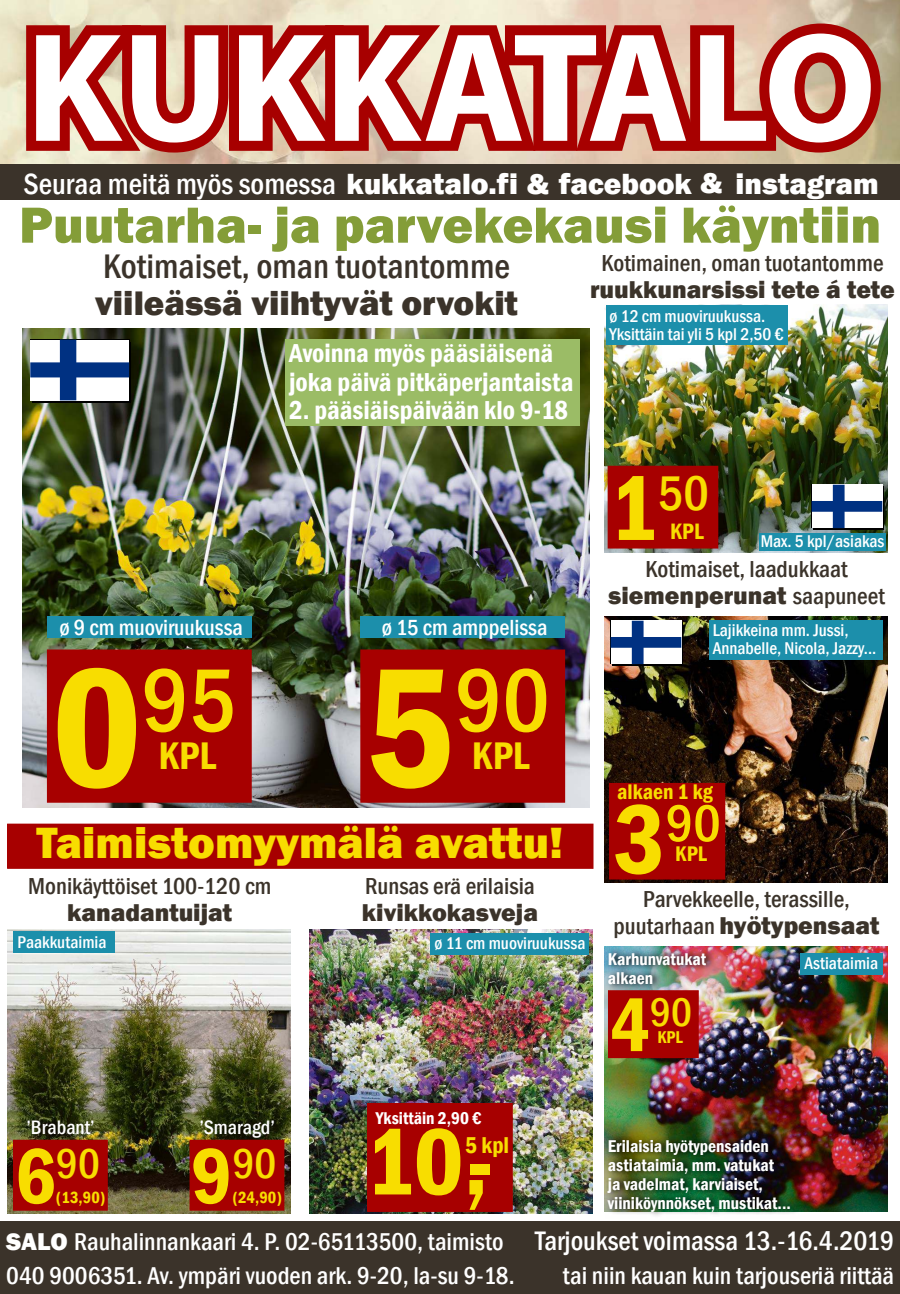
<style>
.page{position:relative;width:900px;height:1294px;background:#fff}
.page>*{position:absolute;margin:0;border:0;box-sizing:border-box;transform-origin:0 0}
.t1{font:700 156.5px "Myriad Pro";color:#fff}
.t2{font:600 condensed 97.75px "Franklin Gothic";color:#f8dd00}
.t3{font:500 condensed 92.5px "Franklin Gothic";color:#f8dd00}
.t4{font:500 condensed 53.75px "Franklin Gothic";color:#f8dd00}
.t5{font:800 52.5px "Franklin Gothic";color:#849d38}
.t6{font:500 condensed 50px "Franklin Gothic";color:#f8dd00}
.t7{font:800 45px "Franklin Gothic";color:#f8dd00}
.t8{font:500 condensed 42.88px "Franklin Gothic";color:#f8dd00}
.t9{font:500 condensed 41px "Franklin Gothic";color:#f8dd00}
.t10{font:600 condensed 39.5px "Franklin Gothic";color:#f8dd00}
.t11{font:500 condensed 35px "Franklin Gothic";color:#3b332a}
.t12{font:800 35px "Franklin Gothic";color:#3b332a}
.t13{font:800 30px "Franklin Gothic";color:#fff}
.t14{font:500 condensed 27.5px "Franklin Gothic";color:#fff}
.t15{font:600 condensed 26.62px/28.1px "Franklin Gothic";color:#fff}
.t16{font:500 condensed 25px/33.8px "Franklin Gothic";color:#fff}
.t17{font:800 25px "Franklin Gothic";color:#3b332a}
.t18{font:500 condensed 23.75px "Franklin Gothic";color:#3b332a}
.t19{font:600 condensed 23.62px "Franklin Gothic";color:#f8dd00}
.t20{font:600 condensed 22.88px "Franklin Gothic";color:#f8dd00}
.t21{font:500 condensed 22.5px "Franklin Gothic";color:#fff}
.t22{font:600 condensed 21.75px "Franklin Gothic";color:#f8dd00}
.t23{font:500 condensed 20px "Franklin Gothic";color:#fff}
.t24{font:500 condensed 17.5px/17.5px "Franklin Gothic";color:#fff}
.t25{font:600 condensed 17.5px/18.8px "Franklin Gothic";color:#fff}
.t26{font:600 condensed 17.5px "Franklin Gothic";color:#f8dd00}
.t27{font:600 condensed 16.62px "Franklin Gothic";color:#f8dd00}
.s1{font-weight:500;font-stretch:condensed}
.s2{font-weight:600;font-size:175.88px}
.s3{font-weight:600;font-size:95px}
.s4{font-weight:500;font-stretch:condensed;font-size:23.75px}
.s5{font-weight:600;font-size:102.12px}
.s6{font-weight:600;font-size:81.38px}
.s7{font-weight:600;font-size:77.88px}
.s8{font-weight:800;font-stretch:normal}
</style>
<div class="page">
<img style="left:604px;top:616px;width:284px;height:266px">
<img style="left:604px;top:304px;width:284px;height:248px">
<img style="left:604px;top:946px;width:284px;height:265px">
<img style="left:7px;top:929px;width:284px;height:284px">
<img style="left:309px;top:929px;width:284px;height:284px">
<img style="left:23px;top:329px;width:567px;height:478px">
<div style="left:8px;top:824px;width:585px;height:44px;background:#a70000"></div>
<div style="left:7px;top:823px;width:587px;height:45px;border:1px solid #a70000"></div>
<div style="left:0;top:1220px;width:900px;height:73px;background:#3b332a"></div>
<div style="left:0;top:164px;width:900px;height:36px;background:#3b332a"></div>
<svg style="left:16px;top:14px;width:875px;height:148px;background:#bb4940"></svg>
<svg style="left:813px;top:486px;width:71px;height:43px"></svg>
<svg style="left:812px;top:484px;width:70px;height:44px"></svg>
<svg style="left:612px;top:622px;width:71px;height:43px"></svg>
<svg style="left:611px;top:620px;width:70px;height:44px"></svg>
<svg style="left:32px;top:342px;width:99px;height:60px"></svg>
<svg style="left:30px;top:339px;width:99px;height:61px"></svg>
<div style="left:608px;top:466px;width:110px;height:82px;background:#a70000"></div>
<div style="left:14px;top:1140px;width:93px;height:70px;background:#a70000"></div>
<div style="left:13px;top:1139px;width:95px;height:71px;border:1px solid #a70000"></div>
<div style="left:190px;top:1140px;width:94px;height:70px;background:#a70000"></div>
<div style="left:190px;top:1139px;width:94px;height:71px;border:1px solid #a70000"></div>
<div style="left:48px;top:650px;width:203px;height:151px;background:#a70000"></div>
<div style="left:47px;top:649px;width:205px;height:153px;border:2px solid #a70000"></div>
<div style="left:361px;top:650px;width:203px;height:151px;background:#a70000"></div>
<div style="left:360px;top:649px;width:205px;height:153px;border:2px solid #a70000"></div>
<div style="left:368px;top:1103px;width:144px;height:107px;background:#a70000"></div>
<div style="left:367px;top:1102px;width:146px;height:109px;border:2px solid #a70000"></div>
<div style="left:709px;top:620px;width:173px;height:40px;background:#1c8fab"></div>
<div style="left:606px;top:305px;width:182px;height:40px;background:#1c8fab"></div>
<div style="left:285px;top:339px;width:295px;height:87px;background:#9bbc66"></div>
<div style="left:47px;top:616px;width:205px;height:21px;background:#1c8fab"></div>
<div style="left:360px;top:616px;width:205px;height:21px;background:#1c8fab"></div>
<div style="left:760px;top:533px;width:126px;height:18px;background:#1c8fab"></div>
<div style="left:800px;top:953px;width:82px;height:21px;background:#1c8fab"></div>
<div style="left:13px;top:931px;width:101px;height:22px;background:#1c8fab"></div>
<img style="left:605px;top:1133px;width:195px;height:83px">
<div style="left:608px;top:990px;width:90px;height:67px;background:#a70000"></div>
<div style="left:608px;top:990px;width:91px;height:68px;border:1px solid #a70000"></div>
<img style="left:606px;top:947px;width:110px;height:44px">
<div style="left:430px;top:932px;width:158px;height:22px;background:#1c8fab"></div>
<div style="left:610px;top:783px;width:115px;height:95px;background:#a70000"></div>
<div style="left:609px;top:782px;width:116px;height:97px;border:1px solid #a70000"></div>
<h1 class="t1" style="left:26px;top:-5px;width:852px">KUKKATALO</h1>
<h3 class="t13" style="left:24px;top:171px;width:857px"><span class="s1">Seuraa meitä myös somessa</span> kukkatalo.fi &amp; facebook &amp; instagram</h3>
<h3 class="t5" style="left:19px;top:203px;width:864px">Puutarha- ja parvekekausi käyntiin</h3>
<h3 class="t11" style="left:103px;top:251px;width:408px">Kotimaiset, oman tuotantomme</h3>
<h3 class="t12" style="left:95px;top:289px;width:424px">viileässä viihtyvät orvokit</h3>
<h3 class="t15" style="left:289px;top:341px;width:286px">Avoinna myös pääsiäisenä joka päivä pitkäperjantaista</h3>
<h3 class="t15" style="left:289px;top:397px;width:281px">2. pääsiäispäivään klo 9-18</h3>
<h3 class="t18" style="left:602px;top:253px;width:283px">Kotimainen, oman tuotantomme</h3>
<h3 class="t17" style="left:590px;top:279px;width:306px">ruukkunarsissi tete á tete</h3>
<p class="t24" style="left:610px;top:307px;width:176px;line-height:18.8px">ø 12 cm muoviruukussa.<br>Yksittäin tai yli 5 kpl 2,50 €</p>
<p class="t21" style="left:59px;top:618px;width:185px">ø 9 cm muoviruukussa</p>
<p class="t21" style="left:382px;top:618px;width:167px">ø 15 cm amppelissa</p>
<h3 class="t3" style="left:52px;top:662px;width:186px"><span class="s2">0</span>95</h3>
<h3 class="t10" style="left:158px;top:739px;width:59px">KPL</h3>
<h3 class="t3" style="left:365px;top:662px;width:186px"><span class="s2">5</span>90</h3>
<h3 class="t10" style="left:472px;top:739px;width:59px">KPL</h3>
<h3 class="t7" style="left:36px;top:824px;width:528px">Taimistomyymälä avattu!</h3>
<h3 class="t6" style="left:609px;top:472px;width:101px"><span class="s3">1</span>50</h3>
<h3 class="t20" style="left:670px;top:522px;width:35px">KPL</h3>
<p class="t24" style="left:761px;top:533px;width:125px">Max. 5 kpl/asiakas</p>
<h3 class="t18" style="left:646px;top:558px;width:203px">Kotimaiset, laadukkaat</h3>
<h3 class="t17" style="left:608px;top:585px;width:278px">siemenperunat <span class="s4">saapuneet</span></h3>
<p class="t24" style="left:713px;top:622px;width:165px">Lajikkeina mm. Jussi,<br>Annabelle, Nicola, Jazzy...</p>
<p class="t22" style="left:617px;top:783px;width:97px">alkaen 1 kg</p>
<h3 class="t4" style="left:614px;top:800px;width:109px"><span class="s5">3</span>90</h3>
<p class="t22" style="left:675px;top:844px;width:33px">KPL</p>
<h3 class="t18" style="left:28px;top:875px;width:245px">Monikäyttöiset 100-120 cm</h3>
<h3 class="t17" style="left:67px;top:902px;width:166px">kanadantuijat</h3>
<p class="t24" style="left:18px;top:933px;width:90px">Paakkutaimia</p>
<p class="t23" style="left:27px;top:1119px;width:70px">’Brabant’</p>
<p class="t23" style="left:199px;top:1119px;width:77px">’Smaragd’</p>
<h3 class="t8" style="left:15px;top:1145px;width:87px"><span class="s6">6</span>90</h3>
<p class="t27" style="left:56px;top:1190px;width:51px">(13,90)</p>
<h3 class="t8" style="left:191px;top:1145px;width:87px"><span class="s6">9</span>90</h3>
<p class="t27" style="left:233px;top:1190px;width:51px">(24,90)</p>
<h3 class="t18" style="left:365px;top:875px;width:171px">Runsas erä erilaisia</h3>
<h3 class="t17" style="left:362px;top:902px;width:178px">kivikkokasveja</h3>
<p class="t24" style="left:434px;top:935px;width:152px">ø 11 cm muoviruukussa</p>
<h3 class="t18" style="left:643px;top:888px;width:208px">Parvekkeelle, terassille,</h3>
<h3 class="t17" style="left:613px;top:915px;width:268px"><span class="s4">puutarhaan</span> hyötypensaat</h3>
<p class="t25" style="left:608px;top:951px;width:100px">Karhunvatukat alkaen</p>
<h3 class="t9" style="left:610px;top:995px;width:83px"><span class="s7">4</span>90</h3>
<p class="t26" style="left:657px;top:1030px;width:27px">KPL</p>
<p class="t24" style="left:805px;top:955px;width:75px">Astiataimia</p>
<p class="t25" style="left:376px;top:1109px;width:107px">Yksittäin 2,90 €</p>
<h2 class="t2" style="left:365px;top:1121px;width:130px">10,-</h2>
<h3 class="t19" style="left:465px;top:1134px;width:46px">5 kpl</h3>
<p class="t25" style="left:608px;top:1137px;width:185px">Erilaisia hyötypensaiden astiataimia, mm. vatukat<br>ja vadelmat, karviaiset, viiniköynnökset, mustikat...</p>
<h3 class="t16" style="left:6px;top:1225px;width:510px"><span class="s8">SALO</span> Rauhalinnankaari 4. P. 02-65113500, taimisto<br>040 9006351. Av. ympäri vuoden ark. 9-20, la-su 9-18.</h3>
<h3 class="t14" style="left:535px;top:1229px;width:360px">Tarjoukset voimassa 13.-16.4.2019</h3>
<h3 class="t16" style="left:563px;top:1259px;width:333px">tai niin kauan kuin tarjouseriä riittää</h3>
</div>
